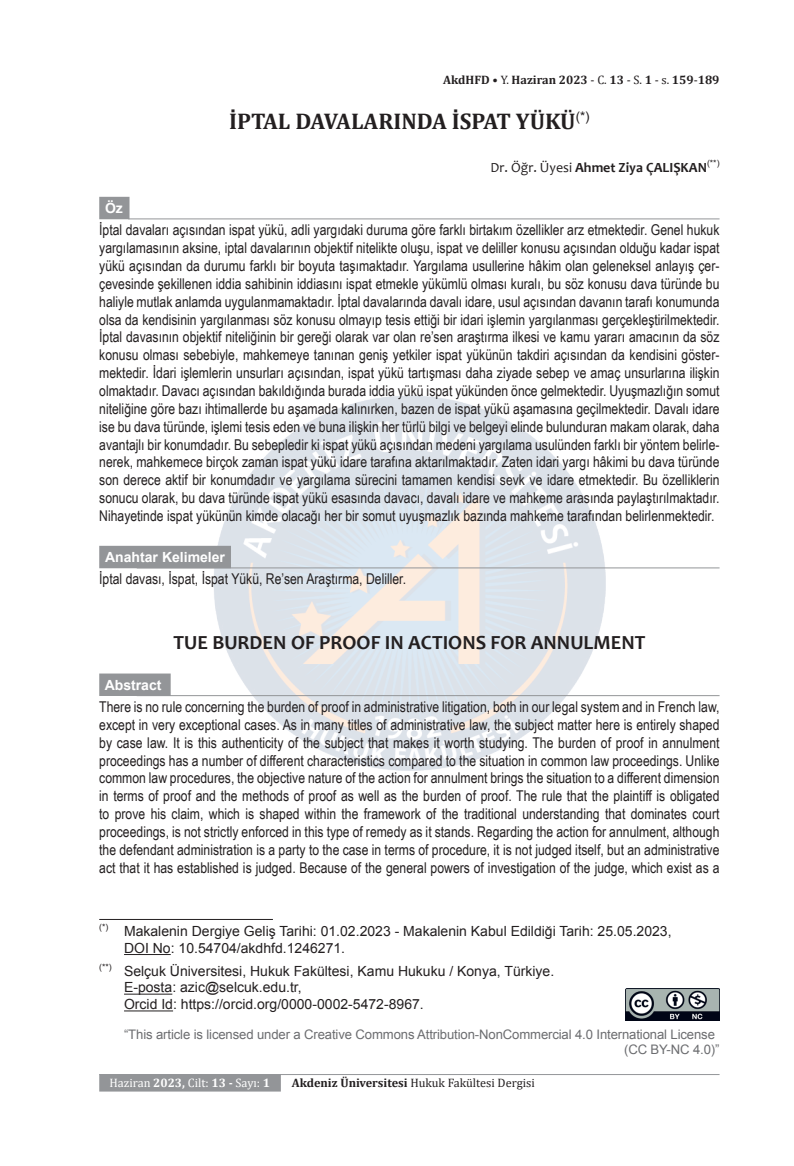
<style>
.page{position:relative;width:794px;height:1166px;background:#fff}
.page>*{position:absolute;margin:0;border:0;box-sizing:border-box;transform-origin:0 0}
.t1{font:700 22.75px "Cambria";color:#231f20}
.t2{font:700 20.12px "Candara";color:#231f20}
.t3{font:14.88px/17.8px "Arial Narrow";color:#231f20;text-align:justify}
.t4{font:14px/16.8px "Arial";color:#231f20}
.t5{font:700 14px "Candara";color:#231f20}
.t6{font:700 14px "Arial";color:#fff}
.t7{font:13.12px/15.8px "Arial";letter-spacing:-.01em;color:#6c6d70}
.t8{font:12.25px "Cambria";color:#231f20}
.t9{font:700 12.25px "Cambria";color:#231f20}
.t10{font:12.25px "Cambria";color:#fff}
.s1{font-weight:400}
.s2{font-weight:700}
</style>
<div class="page">
<div style="left:99px;top:1075px;width:182px;height:16px;background:#939598"></div>
<hr style="left:99px;top:1074px;width:620px;height:1px;background:#939598">
<img style="left:214px;top:395px;width:391px;height:376px">
<hr style="left:99px;top:919px;width:174px;height:1px;background:#231f20">
<hr style="left:124px;top:954px;width:47px;height:1px;background:#231f20">
<hr style="left:124px;top:993px;width:48px;height:1px;background:#231f20">
<hr style="left:124px;top:1010px;width:49px;height:1px;background:#231f20">
<svg style="left:99px;top:197px;width:30px;height:22px"></svg>
<hr style="left:128px;top:219px;width:591px;height:1px;background:#939598">
<div style="left:99px;top:546px;width:132px;height:22px;background:#939598"></div>
<hr style="left:137px;top:567px;width:582px;height:1px;background:#939598">
<img style="left:625px;top:989px;width:94px;height:31px">
<svg style="left:99px;top:673px;width:72px;height:23px;background:#96989b"></svg>
<hr style="left:137px;top:695px;width:582px;height:1px;background:#939598">
<p class="t9" style="left:443px;top:72px;width:278px">AkdHFD • <span class="s1">Y.</span> Haziran 2023 <span class="s1">- C.</span> 13 <span class="s1">- S.</span> 1 <span class="s1">- s.</span> 159<span class="s1">-</span>189</p>
<p class="t6" style="left:105px;top:200px;width:19px">Öz</p>
<h1 class="t1" style="left:229px;top:108px;width:362px">İPTAL DAVALARINDA İSPAT YÜKÜ<sup>(*)</sup></h1>
<p class="t5" style="left:490px;top:159px;width:230px"><span class="s1">Dr. Öğr. Üyesi</span> Ahmet Ziya ÇALIŞKAN<sup>(**)</sup></p>
<p class="t3" style="left:99px;top:221px;width:622px">İptal davaları açısından ispat yükü, adli yargıdaki duruma göre farklı birtakım özellikler arz etmektedir. Genel hukuk yargılamasının aksine, iptal davalarının objektif nitelikte oluşu, ispat ve deliller konusu açısından olduğu kadar ispat yükü açısından da durumu farklı bir boyuta taşımaktadır. Yargılama usullerine hâkim olan geleneksel anlayış çer&shy;çevesinde şekillenen iddia sahibinin iddiasını ispat etmekle yükümlü olması kuralı, bu söz konusu dava türünde bu haliyle mutlak anlamda uygulanmamaktadır. İptal davalarında davalı idare, usul açısından davanın tarafı konumunda olsa da kendisinin yargılanması söz konusu olmayıp tesis ettiği bir idari işlemin yargılanması gerçekleştirilmektedir.<br>İptal davasının objektif niteliğinin bir gereği olarak var olan re’sen araştırma ilkesi ve kamu yararı amacının da söz konusu olması sebebiyle, mahkemeye tanınan geniş yetkiler ispat yükünün takdiri açısından da kendisini göster&shy;mektedir. İdari işlemlerin unsurları açısından, ispat yükü tartışması daha ziyade sebep ve amaç unsurlarına ilişkin olmaktadır. Davacı açısından bakıldığında burada iddia yükü ispat yükünden önce gelmektedir. Uyuşmazlığın somut niteliğine göre bazı ihtimallerde bu aşamada kalınırken, bazen de ispat yükü aşamasına geçilmektedir. Davalı idare ise bu dava türünde, işlemi tesis eden ve buna ilişkin her türlü bilgi ve belgeyi elinde bulunduran makam olarak, daha avantajlı bir konumdadır. Bu sebepledir ki ispat yükü açısından medeni yargılama usulünden farklı bir yöntem belirle&shy;nerek, mahkemece birçok zaman ispat yükü idare tarafına aktarılmaktadır. Zaten idari yargı hâkimi bu dava türünde son derece aktif bir konumdadır ve yargılama sürecini tamamen kendisi sevk ve idare etmektedir. Bu özelliklerin sonucu olarak, bu dava türünde ispat yükü esasında davacı, davalı idare ve mahkeme arasında paylaştırılmaktadır.<br>Nihayetinde ispat yükünün kimde olacağı her bir somut uyuşmazlık bazında mahkeme tarafından belirlenmektedir.</p>
<p class="t6" style="left:105px;top:549px;width:121px">Anahtar Kelimeler</p>
<p class="t3" style="left:99px;top:570px;width:308px">İptal davası, İspat, İspat Yükü, Re’sen Araştırma, Deliller.</p>
<h2 class="t2" style="left:173px;top:630px;width:473px">TUE BURDEN OF PROOF IN ACTIONS FOR ANNULMENT</h2>
<p class="t6" style="left:105px;top:676px;width:58px">Abstract</p>
<p class="t3" style="left:99px;top:697px;width:622px">There is no rule concerning the burden of proof in administrative litigation, both in our legal system and in French law, except in very exceptional cases. As in many titles of administrative law, the subject matter here is entirely shaped by case law. It is this authenticity of the subject that makes it worth studying. The burden of proof in annulment proceedings has a number of different characteristics compared to the situation in common law proceedings. Unlike common law procedures, the objective nature of the action for annulment brings the situation to a different dimension in terms of proof and the methods of proof as well as the burden of proof. The rule that the plaintiff is obligated to prove his claim, which is shaped within the framework of the traditional understanding that dominates court proceedings, is not strictly enforced in this type of remedy as it stands. Regarding the action for annulment, although the defendant administration is a party to the case in terms of procedure, it is not judged itself, but an administrative act that it has established is judged. Because of the general powers of investigation of the judge, which exist as a</p>
<p class="t4" style="left:124px;top:923px;width:549px;text-indent:-25px"><sup>(*)</sup> Makalenin Dergiye Geliş Tarihi: 01.02.2023 - Makalenin Kabul Edildiği Tarih: 25.05.2023,<br>DOI No: 10.54704/akdhfd.1246271.</p>
<p class="t4" style="left:124px;top:962px;width:432px;text-indent:-25px"><sup>(**)</sup> Selçuk Üniversitesi, Hukuk Fakültesi, Kamu Hukuku / Konya, Türkiye.<br>E-posta: azic@selcuk.edu.tr,<br>Orcid Id: https://orcid.org/0000-0002-5472-8967.</p>
<p class="t7" style="left:624px;top:1026px;width:97px;text-indent:-500px">“This article is licensed under a Creative Commons Attribution-NonCommercial 4.0 International License (CC BY-NC 4.0)”</p>
<p class="t10" style="left:109px;top:1076px;width:162px">Haziran <span class="s2">2023,</span> Cilt: <span class="s2">13 -</span> Sayı: <span class="s2">1</span></p>
<p class="t8" style="left:292px;top:1076px;width:245px"><span class="s2">Akdeniz Üniversitesi</span> Hukuk Fakültesi Dergisi</p>
</div>
